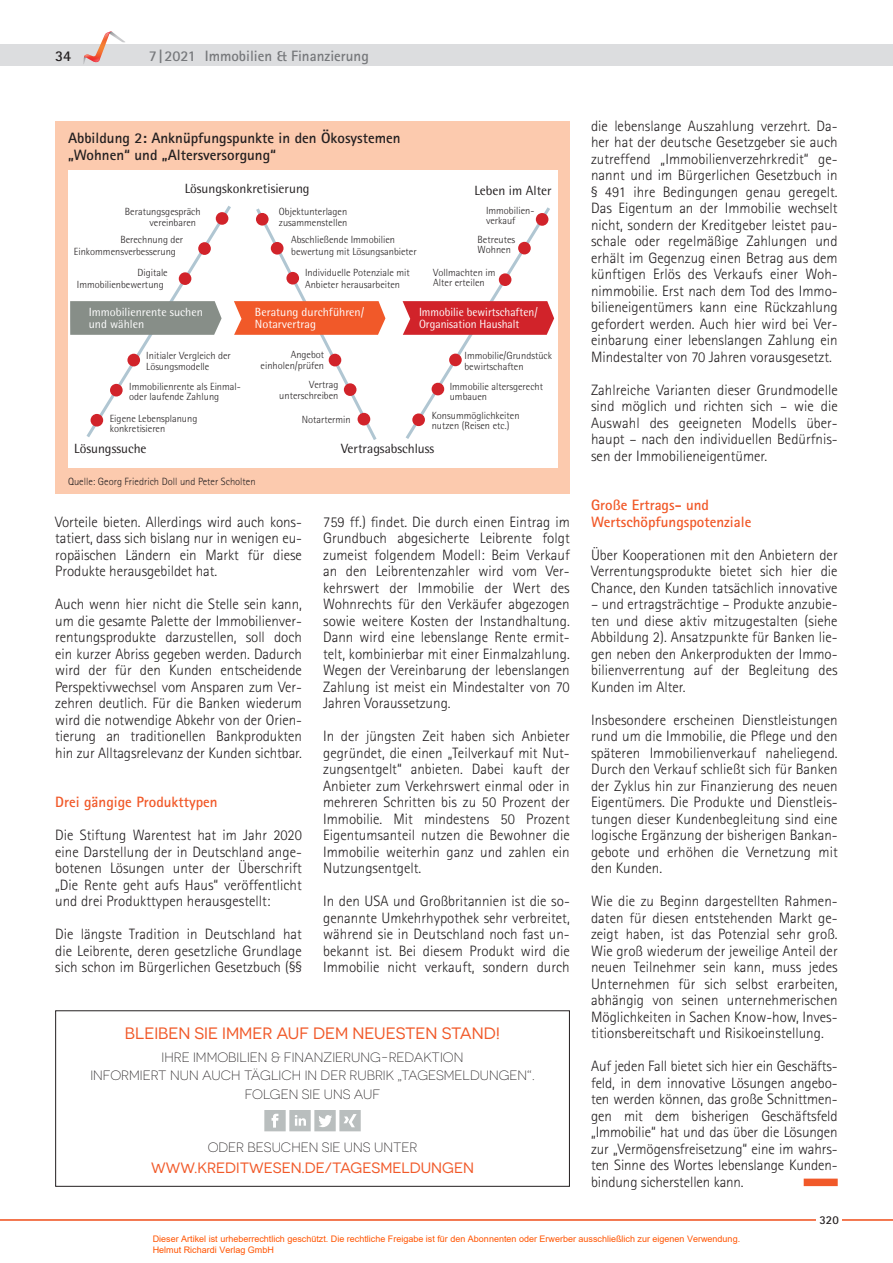
<style>
.page{position:relative;width:893px;height:1263px;background:#fff}
.page>*{position:absolute;margin:0;border:0;box-sizing:border-box;transform-origin:0 0}
.t1{font:16.5px "Novecentosanswide";color:#f15929}
.t2{font:300 15px/16.5px "Rotis Sans Serif";color:#231f20;text-align:justify}
.t3{font:700 15px/16.5px "Rotis Sans Serif";color:#231f20}
.t4{font:700 15px/16.5px "Rotis Sans Serif";color:#f15929}
.t5{font:15px "Novecentosanswide";color:#f15929}
.t6{font:700 15px "Rotis Sans Serif";color:#76787b}
.t7{font:300 13.5px/18px "Novecentosanswide";color:#231f20;text-align:center}
.t8{font:13.35px "Rotis Semi Sans";color:#231f20}
.t9{font:700 12px "Rotis Sans Serif";color:#231f20}
.t10{font:11.85px/11.9px "Rotis Semi Sans";color:#fff}
.t11{font:11.85px/11.9px "Rotis Semi Sans";color:#fff;scale:.95 1}
.t12{font:300 10.5px "Rotis Sans Serif";color:#231f20}
.t13{font:300 10.35px/10.4px "Rotis Semi Sans";color:#231f20}
.t14{font:9px/10.8px "Arial";color:#ff5400}
</style>
<div class="page">
<div style="left:0;top:45px;width:893px;height:21px;background:#dcdddf"></div>
<svg style="left:83px;top:31px;width:43px;height:33px"></svg>
<hr style="left:0;top:1219px;width:893px;height:1px;background:#f15929">
<div style="left:816px;top:1214px;width:26px;height:13px;background:#fff"></div>
<div style="left:55px;top:121px;width:515px;height:373px;background:#fccaae"></div>
<div style="left:68px;top:170px;width:489px;height:298px;background:#fff"></div>
<svg style="left:403px;top:207px;width:151px;height:232px"></svg>
<svg style="left:70px;top:206px;width:315px;height:234px"></svg>
<div style="left:804px;top:1178px;width:34px;height:8px;background:#f15929"></div>
<div style="left:55px;top:1010px;width:515px;height:177px;border:1px solid #231f20"></div>
<svg style="left:264px;top:1110px;width:97px;height:21px"></svg>
<p class="t3" style="left:55px;top:47px;width:18px">34</p>
<p class="t6" style="left:149px;top:46px;width:222px">7|2021 Immobilien &amp; Finanzierung</p>
<p class="t3" style="left:68px;top:130px;width:334px">Abbildung 2: Anknüpfungspunkte in den Ökosystemen „Wohnen“ und „Altersversorgung“</p>
<p class="t2" style="left:591px;top:117px;width:248px">die lebenslange Auszahlung verzehrt. Da&shy;her hat der deutsche Gesetzgeber sie auch zutreffend „Immobilienverzehrkredit“ ge&shy;nannt und im Bürgerlichen Gesetzbuch in § 491 ihre Bedingungen genau geregelt.<br>Das Eigentum an der Immobilie wechselt nicht, sondern der Kreditgeber leistet pau&shy;schale oder regelmäßige Zahlungen und erhält im Gegenzug einen Betrag aus dem künftigen Erlös des Verkaufs einer Woh&shy;nimmobilie. Erst nach dem Tod des Immo&shy;bilieneigentümers kann eine Rückzahlung gefordert werden. Auch hier wird bei Ver&shy;einbarung einer lebenslangen Zahlung ein Mindestalter von 70 Jahren vorausgesetzt.</p>
<p class="t2" style="left:591px;top:381px;width:248px">Zahlreiche Varianten dieser Grundmodelle sind möglich und richten sich – wie die Auswahl des geeigneten Modells über&shy;haupt – nach den individuellen Bedürfnis&shy;sen der Immobilieneigentümer.</p>
<p class="t4" style="left:591px;top:496px;width:162px">Große Ertrags- und<br>Wertschöpfungspotenziale</p>
<p class="t2" style="left:591px;top:546px;width:248px">Über Kooperationen mit den Anbietern der Verrentungsprodukte bietet sich hier die Chance, den Kunden tatsächlich innovative</p>
<p class="t2" style="left:591px;top:596px;width:248px">– und ertragsträchtige – Produkte anzubie&shy;ten und diese aktiv mitzugestalten (siehe Abbildung 2). Ansatzpunkte für Banken lie&shy;gen neben den Ankerprodukten der Immo&shy;bilienverrentung auf der Begleitung des Kunden im Alter.</p>
<p class="t2" style="left:591px;top:711px;width:248px">Insbesondere erscheinen Dienstleistungen rund um die Immobilie, die Pflege und den späteren Immobilienverkauf naheliegend.<br>Durch den Verkauf schließt sich für Banken der Zyklus hin zur Finanzierung des neuen Eigentümers. Die Produkte und Dienstleis&shy;tungen dieser Kundenbegleitung sind eine logische Ergänzung der bisherigen Bankan&shy;gebote und erhöhen die Vernetzung mit den Kunden.</p>
<p class="t2" style="left:591px;top:893px;width:248px">Wie die zu Beginn dargestellten Rahmen&shy;daten für diesen entstehenden Markt ge&shy;zeigt haben, ist das Potenzial sehr groß.<br>Wie groß wiederum der jeweilige Anteil der neuen Teilnehmer sein kann, muss jedes Unternehmen für sich selbst erarbeiten, abhängig von seinen unternehmerischen Möglichkeiten in Sachen Know-how, Inves&shy;titionsbereitschaft und Risikoeinstellung.</p>
<p class="t2" style="left:591px;top:1058px;width:248px">Auf jeden Fall bietet sich hier ein Geschäfts&shy;feld, in dem innovative Lösungen angebo&shy;ten werden können, das große Schnittmen&shy;gen mit dem bisherigen Geschäftsfeld „Immobilie“ hat und das über die Lösungen zur „Vermögensfreisetzung“ eine im wahrs&shy;ten Sinne des Wortes lebenslange Kunden&shy;bindung sicherstellen kann.</p>
<p class="t8" style="left:185px;top:181px;width:126px">Lösungskonkretisierung</p>
<p class="t8" style="left:474px;top:182px;width:79px">Leben im Alter</p>
<p class="t13" style="left:486px;top:205px;width:50px">Immobilien&shy;verkauf</p>
<p class="t13" style="left:279px;top:205px;width:70px;line-height:11.7px">Objektunterlagen zusammenstellen</p>
<p class="t13" style="left:150px;top:205px;width:53px;line-height:11.7px;text-indent:-25px">Beratungsgespräch vereinbaren</p>
<p class="t13" style="left:291px;top:234px;width:127px;line-height:11.7px">Abschließende Immobilien bewertung mit Lösungsanbieter</p>
<p class="t13" style="left:477px;top:234px;width:39px">Betreutes<br>Wohnen</p>
<p class="t13" style="left:74px;top:234px;width:111px;line-height:11.7px;text-indent:47px">Berechnung der<br>Einkommensverbesserung</p>
<p class="t13" style="left:305px;top:267px;width:106px;line-height:11.7px">Individuelle Potenziale mit<br>Anbieter herausarbeiten</p>
<p class="t13" style="left:433px;top:267px;width:64px">Vollmachten im<br>Alter erteilen</p>
<p class="t11" style="left:419px;top:306px;width:126px">Immobilie bewirtschaften/<br>Organisation Haushalt</p>
<p class="t13" style="left:77px;top:267px;width:92px;line-height:11.7px;text-indent:61px">Digitale<br>Immobilienbewertung</p>
<p class="t10" style="left:255px;top:306px;width:111px">Beratung durchführen/<br>Notarvertrag</p>
<p class="t10" style="left:89px;top:306px;width:116px">Immobilienrente suchen und wählen</p>
<p class="t13" style="left:261px;top:350px;width:65px;text-align:right">Angebot einholen/prüfen</p>
<p class="t13" style="left:464px;top:351px;width:89px">Immobilie/Grundstück bewirtschaften</p>
<p class="t13" style="left:146px;top:351px;width:86px">Initialer Vergleich der<br>Lösungsmodelle</p>
<p class="t13" style="left:279px;top:379px;width:61px;text-align:right">Vertrag unterschreiben</p>
<p class="t13" style="left:450px;top:381px;width:95px">Immobilie altersgerecht umbauen</p>
<p class="t13" style="left:129px;top:381px;width:113px">Immobilienrente als Einmal&shy;oder laufende Zahlung</p>
<p class="t13" style="left:432px;top:410px;width:89px">Konsummöglichkeiten nutzen (Reisen etc.)</p>
<p class="t13" style="left:110px;top:413px;width:89px">Eigene Lebensplanung konkretisieren</p>
<p class="t13" style="left:302px;top:415px;width:50px">Notartermin</p>
<p class="t8" style="left:74px;top:441px;width:74px">Lösungssuche</p>
<p class="t8" style="left:341px;top:441px;width:94px">Vertragsabschluss</p>
<p class="t12" style="left:68px;top:475px;width:189px">Quelle: Georg Friedrich Doll und Peter Scholten</p>
<p class="t2" style="left:323px;top:513px;width:248px">759 ff.) findet. Die durch einen Eintrag im Grundbuch abgesicherte Leibrente folgt zumeist folgendem Modell: Beim Verkauf an den Leibrentenzahler wird vom Ver&shy;kehrswert der Immobilie der Wert des Wohnrechts für den Verkäufer abgezogen sowie weitere Kosten der Instandhaltung.<br>Dann wird eine lebenslange Rente ermit&shy;telt, kombinierbar mit einer Einmalzahlung.<br>Wegen der Vereinbarung der lebenslangen Zahlung ist meist ein Mindestalter von 70<br>Jahren Voraussetzung.</p>
<p class="t2" style="left:323px;top:728px;width:248px">In der jüngsten Zeit haben sich Anbieter gegründet, die einen „Teilverkauf mit Nut&shy;zungsentgelt“ anbieten. Dabei kauft der Anbieter zum Verkehrswert einmal oder in mehreren Schritten bis zu 50 Prozent der Immobilie. Mit mindestens 50 Prozent Eigentumsanteil nutzen die Bewohner die Immobilie weiterhin ganz und zahlen ein Nutzungsentgelt.</p>
<p class="t2" style="left:323px;top:893px;width:248px">In den USA und Großbritannien ist die so&shy;genannte Umkehrhypothek sehr verbreitet, während sie in Deutschland noch fast un&shy;bekannt ist. Bei diesem Produkt wird die Immobilie nicht verkauft, sondern durch</p>
<p class="t2" style="left:55px;top:513px;width:248px">Vorteile bieten. Allerdings wird auch kons&shy;tatiert, dass sich bislang nur in wenigen eu&shy;ropäischen Ländern ein Markt für diese Produkte herausgebildet hat.</p>
<p class="t2" style="left:55px;top:596px;width:248px">Auch wenn hier nicht die Stelle sein kann, um die gesamte Palette der Immobilienver&shy;rentungsprodukte darzustellen, soll doch ein kurzer Abriss gegeben werden. Dadurch wird der für den Kunden entscheidende Perspektivwechsel vom Ansparen zum Ver&shy;zehren deutlich. Für die Banken wiederum wird die notwendige Abkehr von der Orien&shy;tierung an traditionellen Bankprodukten hin zur Alltagsrelevanz der Kunden sichtbar.</p>
<p class="t4" style="left:55px;top:793px;width:164px">Drei gängige Produkttypen</p>
<p class="t2" style="left:55px;top:827px;width:248px">Die Stiftung Warentest hat im Jahr 2020 eine Darstellung der in Deutschland ange&shy;botenen Lösungen unter der Überschrift „Die Rente geht aufs Haus“ veröffentlicht und drei Produkttypen herausgestellt:</p>
<p class="t2" style="left:55px;top:926px;width:248px">Die längste Tradition in Deutschland hat die Leibrente, deren gesetzliche Grundlage sich schon im Bürgerlichen Gesetzbuch (§§</p>
<p class="t1" style="left:125px;top:1024px;width:377px">BLEIBEN SIE IMMER AUF DEM NEUESTEN STAND!</p>
<p class="t7" style="left:90px;top:1048px;width:446px">IHRE IMMOBILIEN &amp; FINANZIERUNG-REDAKTION<br>INFORMIERT NUN AUCH TÄGLICH IN DER RUBRIK „TAGESMELDUNGEN“.</p>
<p class="t7" style="left:245px;top:1085px;width:137px">FOLGEN SIE UNS AUF</p>
<p class="t7" style="left:208px;top:1138px;width:211px">ODER BESUCHEN SIE UNS UNTER</p>
<p class="t5" style="left:151px;top:1159px;width:324px">WWW.KREDITWESEN.DE/TAGESMELDUNGEN</p>
<p class="t14" style="left:153px;top:1233px;width:589px">Dieser Artikel ist urheberrechtlich geschützt. Die rechtliche Freigabe ist für den Abonnenten oder Erwerber ausschließlich zur eigenen Verwendung.<br>Helmut Richardi Verlag GmbH</p>
<p class="t9" style="left:819px;top:1212px;width:21px">320</p>
<p class="t9" style="left:821px;top:1212px;width:18px">xxx</p>
</div>
